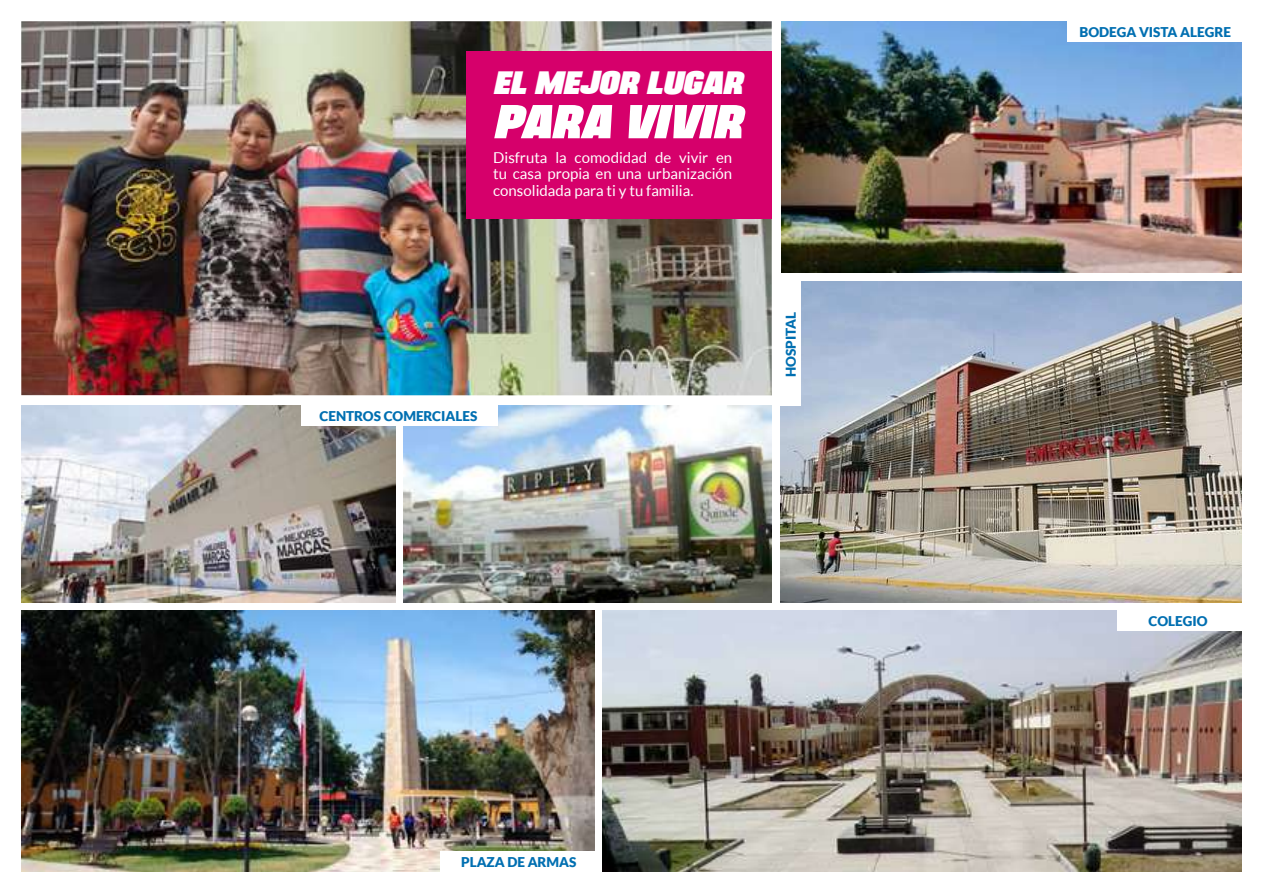
<style>
.page{position:relative;width:1263px;height:893px;background:#fff}
.page>*{position:absolute;margin:0;border:0;box-sizing:border-box;transform-origin:0 0}
.t1{font:italic 56.25px "BLACKPLOTAN";color:#fff}
.t2{font:italic 38.1px "BLACKPLOTAN";color:#fff}
.t3{font:15px/16.5px "Lato";color:#fff;text-align:justify}
.t4{font:900 13.5px "Lato";color:#006fb1}
</style>
<div class="page">
<img style="left:781px;top:21px;width:461px;height:252px">
<img style="left:780px;top:281px;width:462px;height:321px">
<img style="left:603px;top:611px;width:639px;height:261px">
<img style="left:404px;top:405px;width:368px;height:197px">
<img style="left:21px;top:405px;width:374px;height:197px">
<img style="left:21px;top:611px;width:573px;height:261px">
<img style="left:21px;top:21px;width:751px;height:374px">
<div style="left:1067px;top:21px;width:175px;height:21px;background:#fff"></div>
<div style="left:301px;top:405px;width:197px;height:21px;background:#fff"></div>
<div style="left:1117px;top:611px;width:125px;height:20px;background:#fff"></div>
<div style="left:440px;top:851px;width:154px;height:21px;background:#fff"></div>
<div style="left:780px;top:281px;width:20px;height:125px;background:#fff"></div>
<div style="left:466px;top:51px;width:306px;height:167px;background:#d6006b"></div>
<h2 class="t2" style="left:493px;top:65px;width:250px">EL MEJOR LUGAR</h2>
<h1 class="t1" style="left:493px;top:95px;width:250px">PARA VIVIR</h1>
<p class="t3" style="left:493px;top:149px;width:240px">Disfruta la comodidad de vivir en tu casa propia en una urbanización consolidada para ti y tu familia.</p>
<p class="t4" style="left:319px;top:408px;width:159px">CENTROS COMERCIALES</p>
<p class="t4" style="left:783px;top:377px;width:67px;rotate:-90deg">HOSPITAL</p>
<p class="t4" style="left:461px;top:854px;width:117px">PLAZA DE ARMAS</p>
<p class="t4" style="left:1079px;top:24px;width:153px">BODEGA VISTA ALEGRE</p>
<p class="t4" style="left:1148px;top:613px;width:61px">COLEGIO</p>
</div>
